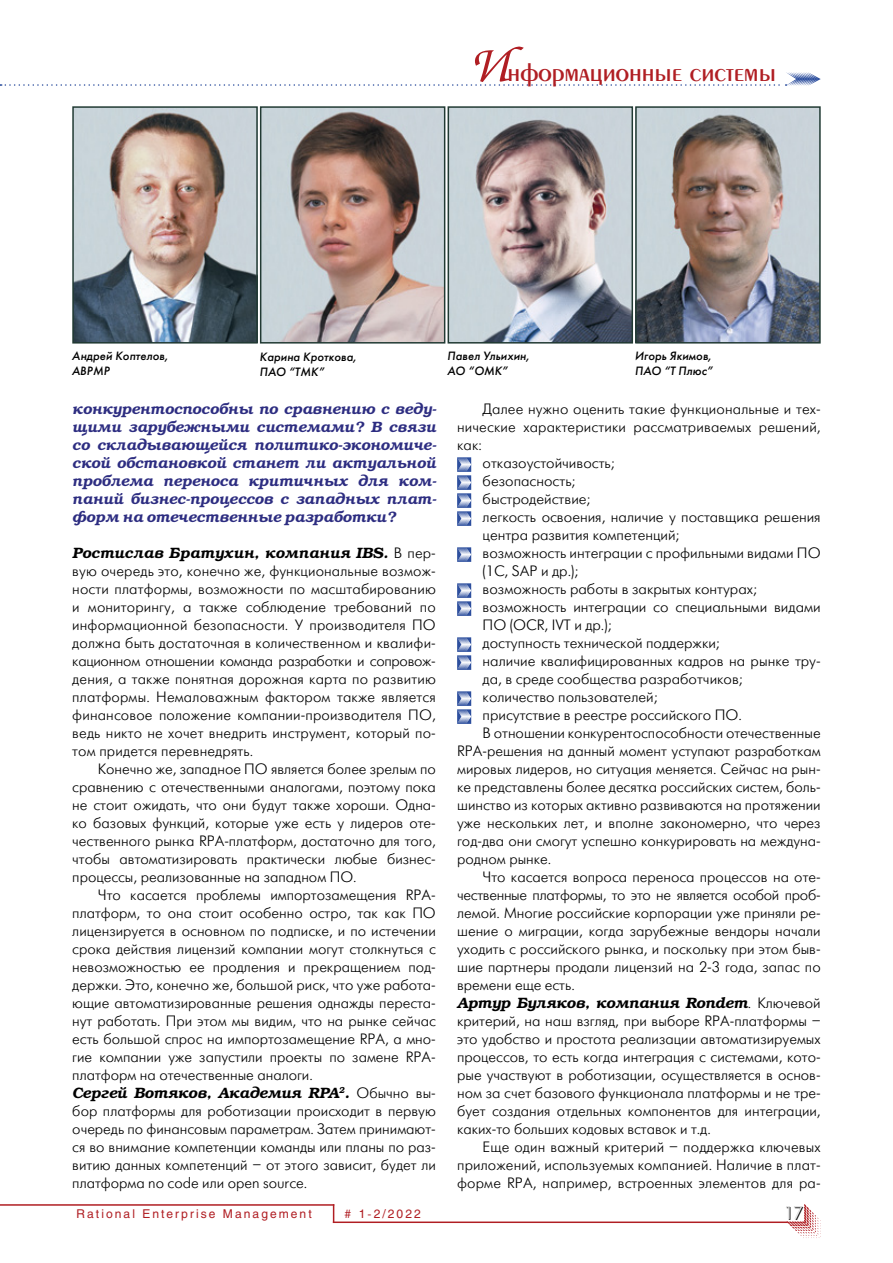
<style>
.page{position:relative;width:893px;height:1263px;background:#fff}
.page>*{position:absolute;margin:0;border:0;box-sizing:border-box;transform-origin:0 0}
.t1{font:27px "Penta Demi";color:#b01e23}
.t2{font:18px "Futuris Shadow C";color:#000}
.t3{font:15px/18px "Futuris Light C";color:#000;text-align:justify}
.t4{font:italic 600 15px/18px "Bookman C";color:#2d2d81;text-align:justify}
.t5{font:italic 600 15px "Bookman C";letter-spacing:-.01em;color:#000}
.t6{font:15px "Futuris Light C";letter-spacing:-.02em;color:#000}
.t7{font:italic 600 15px "Bookman C";letter-spacing:.01em;color:#000}
.t8{font:italic 12px/14.4px "Futuris C";letter-spacing:.01em;color:#000}
.t9{font:12px "Helios";letter-spacing:.17em;color:#b01e23}
.s1{font-family:"Zapf Chancery C";font-size:54px}
.s2{font-family:"Futuris Light C";font-weight:400;font-style:normal}
</style>
<div class="page">
<svg style="left:787px;top:1204px;width:34px;height:34px"></svg>
<hr style="left:0;top:1204px;width:334px;height:2px;background:#b01e23">
<svg style="left:333px;top:1206px;width:1px;height:15px"></svg>
<hr style="left:333px;top:1221px;width:455px;height:2px;background:#b01e23">
<svg style="left:0;top:72px;width:821px;height:14px"></svg>
<img style="left:75px;top:109px;width:180px;height:232px">
<div style="left:72px;top:106px;width:186px;height:238px;border:2px solid #213a33"></div>
<svg style="left:457px;top:457px;width:14px;height:69px"></svg>
<svg style="left:457px;top:547px;width:14px;height:15px"></svg>
<svg style="left:457px;top:583px;width:14px;height:33px"></svg>
<svg style="left:457px;top:637px;width:14px;height:33px"></svg>
<svg style="left:457px;top:691px;width:14px;height:33px"></svg>
<img style="left:263px;top:109px;width:179px;height:232px">
<div style="left:260px;top:106px;width:185px;height:238px;border:2px solid #213a33"></div>
<img style="left:451px;top:109px;width:179px;height:232px">
<div style="left:448px;top:106px;width:185px;height:238px;border:2px solid #213a33"></div>
<img style="left:638px;top:109px;width:180px;height:232px">
<div style="left:635px;top:106px;width:186px;height:238px;border:2px solid #213a33"></div>
<h1 class="t1" style="left:469px;top:59px;width:309px"><span class="s1">И</span>нформационные системы</h1>
<p class="t8" style="left:72px;top:349px;width:97px">Андрей Коптелов,<br>ABPMP</p>
<p class="t8" style="left:260px;top:350px;width:98px">Карина Кроткова,<br>ПАО “ТМК”</p>
<p class="t8" style="left:635px;top:349px;width:80px">Игорь Якимов,<br>ПАО “Т Плюс”</p>
<p class="t8" style="left:448px;top:349px;width:83px">Павел Ульихин,<br>АО “ОМК”</p>
<p class="t4" style="left:72px;top:400px;width:366px">конкурентоспособны по сравнению с веду&shy;щими зарубежными системами? В связи со складывающейся политико-экономиче&shy;ской обстановкой станет ли актуальной проблема переноса критичных для ком&shy;паний бизнес-процессов с западных плат&shy;форм на отечественные разработки?</p>
<p class="t7" style="left:72px;top:544px;width:365px">Ростислав Братухин, компания IBS. <span class="s2">В пер-</span></p>
<p class="t3" style="left:72px;top:562px;width:365px">вую очередь это, конечно же, функциональные возмож&shy;ности платформы, возможности по масштабированию и мониторингу, а также соблюдение требований по информационной безопасности. У производителя ПО должна быть достаточная в количественном и квалифи&shy;кационном отношении команда разработки и сопровож&shy;дения, а также понятная дорожная карта по развитию платформы. Немаловажным фактором также является финансовое положение компании-производителя ПО, ведь никто не хочет внедрить инструмент, который по&shy;том придется перевнедрять.</p>
<p class="t3" style="left:72px;top:760px;width:365px;text-indent:26px">Конечно же, западное ПО является более зрелым по сравнению с отечественными аналогами, поэтому пока не стоит ожидать, что они будут также хороши. Одна&shy;ко базовых функций, которые уже есть у лидеров оте&shy;чественного рынка RPA-платформ, достаточно для того, чтобы автоматизировать практически любые бизнес&shy;процессы, реализованные на западном ПО.</p>
<p class="t3" style="left:72px;top:886px;width:365px;text-indent:26px">Что касается проблемы импортозамещения RPA&shy;платформ, то она стоит особенно остро, так как ПО лицензируется в основном по подписке, и по истечении срока действия лицензий компании могут столкнуться с невозможностью ее продления и прекращением под&shy;держки. Это, конечно же, большой риск, что уже работа&shy;ющие автоматизированные решения однажды переста&shy;нут работать. При этом мы видим, что на рынке сейчас есть большой спрос на импортозамещение RPA, а мно&shy;гие компании уже запустили проекты по замене RPA&shy;платформ на отечественные аналоги.</p>
<p class="t5" style="left:72px;top:1084px;width:365px">Сергей Вотяков, Академия RPA<sup>2</sup>. <span class="s2">Обычно вы-</span></p>
<p class="t3" style="left:72px;top:1102px;width:365px">бор платформы для роботизации происходит в первую очередь по финансовым параметрам. Затем принимают&shy;ся во внимание компетенции команды или планы по раз&shy;витию данных компетенций – от этого зависит, будет ли платформа no code или open source.</p>
<p class="t9" style="left:77px;top:1207px;width:237px">Rational Enterprise Management</p>
<p class="t9" style="left:345px;top:1207px;width:78px"># 1-2/2022</p>
<p class="t3" style="left:483px;top:400px;width:340px">Далее нужно оценить такие функциональные и тех-</p>
<p class="t3" style="left:457px;top:418px;width:365px">нические характеристики рассматриваемых решений,</p>
<p class="t3" style="left:457px;top:436px;width:26px">как:</p>
<p class="t3" style="left:483px;top:454px;width:133px">отказоустойчивость;</p>
<p class="t3" style="left:483px;top:472px;width:94px">безопасность;</p>
<p class="t3" style="left:483px;top:490px;width:109px">быстродействие;</p>
<p class="t3" style="left:483px;top:508px;width:340px">легкость освоения, наличие у поставщика решения</p>
<p class="t3" style="left:483px;top:526px;width:198px">центра развития компетенций;</p>
<p class="t3" style="left:483px;top:544px;width:340px">возможность интеграции с профильными видами ПО</p>
<p class="t3" style="left:483px;top:562px;width:97px">(1С, SAP и др.);</p>
<p class="t3" style="left:483px;top:580px;width:276px">возможность работы в закрытых контурах;</p>
<p class="t3" style="left:483px;top:598px;width:340px">возможность интеграции со специальными видами</p>
<p class="t3" style="left:483px;top:616px;width:130px">ПО (OCR, IVT и др.);</p>
<p class="t3" style="left:483px;top:634px;width:239px">доступность технической поддержки;</p>
<p class="t3" style="left:483px;top:652px;width:340px">наличие квалифицированных кадров на рынке тру-</p>
<p class="t3" style="left:483px;top:670px;width:262px">да, в среде сообщества разработчиков;</p>
<p class="t3" style="left:483px;top:688px;width:176px">количество пользователей;</p>
<p class="t3" style="left:483px;top:706px;width:261px">присутствие в реестре российского ПО.</p>
<p class="t3" style="left:483px;top:724px;width:340px">В отношении конкурентоспособности отечественные</p>
<p class="t3" style="left:457px;top:742px;width:365px">RPA-решения на данный момент уступают разработкам</p>
<p class="t3" style="left:457px;top:760px;width:365px">мировых лидеров, но ситуация меняется. Сейчас на рын-</p>
<p class="t3" style="left:457px;top:778px;width:365px">ке представлены более десятка российских систем, боль-</p>
<p class="t3" style="left:457px;top:796px;width:365px">шинство из которых активно развиваются на протяжении</p>
<p class="t3" style="left:457px;top:814px;width:365px">уже нескольких лет, и вполне закономерно, что через</p>
<p class="t3" style="left:457px;top:832px;width:365px">год-два они смогут успешно конкурировать на междуна-</p>
<p class="t3" style="left:457px;top:850px;width:96px">родном рынке.</p>
<p class="t3" style="left:483px;top:868px;width:340px">Что касается вопроса переноса процессов на оте-</p>
<p class="t6" style="left:457px;top:887px;width:365px">чественные платформы, то это не является особой проб-</p>
<p class="t3" style="left:457px;top:904px;width:365px">лемой. Многие российские корпорации уже приняли ре-</p>
<p class="t3" style="left:457px;top:922px;width:365px">шение о миграции, когда зарубежные вендоры начали</p>
<p class="t3" style="left:457px;top:940px;width:365px">уходить с российского рынка, и поскольку при этом быв-</p>
<p class="t3" style="left:457px;top:958px;width:365px">шие партнеры продали лицензий на 2-3 года, запас по</p>
<p class="t3" style="left:457px;top:976px;width:119px">времени еще есть.</p>
<p class="t5" style="left:457px;top:994px;width:365px">Артур Буляков, компания Rondem<span class="s2">. Ключевой</span></p>
<p class="t3" style="left:457px;top:1012px;width:365px">критерий, на наш взгляд, при выборе RPA-платформы – это удобство и простота реализации автоматизируемых процессов, то есть когда интеграция с системами, кото&shy;рые участвуют в роботизации, осуществляется в основ&shy;ном за счет базового функционала платформы и не тре&shy;бует создания отдельных компонентов для интеграции, каких-то больших кодовых вставок и т.д.</p>
<p class="t3" style="left:457px;top:1138px;width:365px;text-indent:26px">Еще один важный критерий – поддержка ключевых приложений, используемых компанией. Наличие в плат&shy;форме RPA, например, встроенных элементов для ра-</p>
<p class="t2" style="left:784px;top:1204px;width:21px">17</p>
</div>
